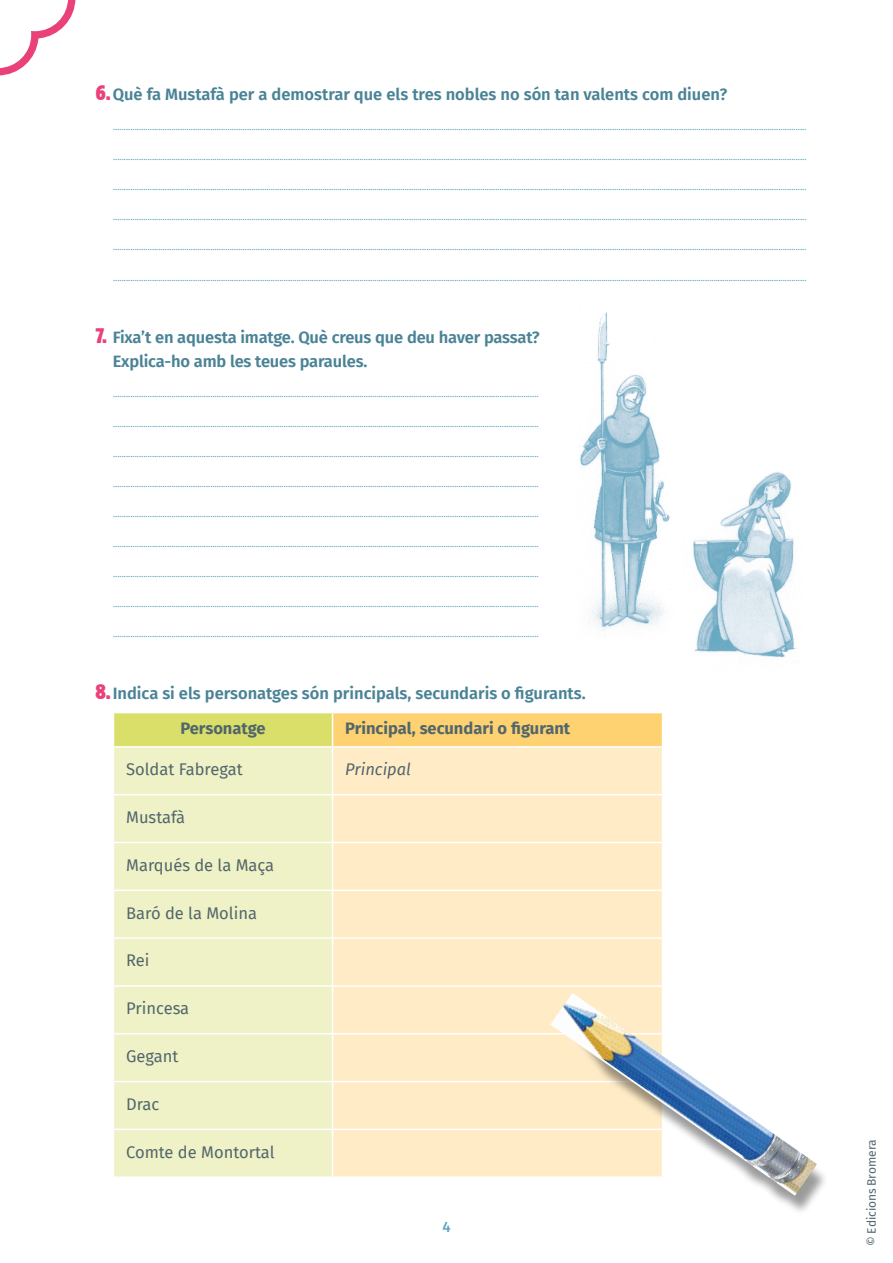
<style>
.page{position:relative;width:893px;height:1263px;background:#fff}
.page>*{position:absolute;margin:0;border:0;box-sizing:border-box;transform-origin:0 0}
.Activitat{font:600 16.5px/24px "Fira Sans";letter-spacing:-.005em;color:#4a8396}
.text_graella{font:16.5px "Fira Sans";color:#52666c}
.text_graella_títol{font:700 16.5px "Fira Sans";color:#52666c}
.text_graella-2{font:italic 16.5px "Fira Sans";color:#52666c}
.t1{font:500 15px "Fira Sans";color:#5ea5c0}
.t2{font:12px "Fira Sans";letter-spacing:-.005em;color:#52666c}
.Text_activitats{font:9px "Fira Sans";color:#5ea5c0}
.s1{font-family:"Block Berthold";font-weight:400;font-stretch:condensed;font-size:21px;color:#e94278}
</style>
<div class="page">
<img style="left:578px;top:312px;width:93px;height:318px">
<img style="left:693px;top:472px;width:103px;height:185px">
<svg style="left:0;top:0;width:75px;height:75px"></svg>
<div style="left:113px;top:713px;width:220px;height:34px;background:#d9df69"></div>
<div style="left:333px;top:713px;width:330px;height:34px;background:#fed271"></div>
<div style="left:114px;top:748px;width:218px;height:428px;background:#eff1c6"></div>
<div style="left:333px;top:748px;width:329px;height:428px;background:#ffecc7"></div>
<hr style="left:113px;top:794px;width:220px;height:1px;background:#fff">
<hr style="left:113px;top:842px;width:220px;height:1px;background:#fff">
<hr style="left:113px;top:889px;width:220px;height:2px;background:#fff">
<hr style="left:113px;top:937px;width:220px;height:2px;background:#fff">
<hr style="left:113px;top:985px;width:220px;height:2px;background:#fff">
<hr style="left:113px;top:1033px;width:220px;height:1px;background:#fff">
<hr style="left:113px;top:1081px;width:220px;height:1px;background:#fff">
<hr style="left:113px;top:1128px;width:220px;height:2px;background:#fff">
<hr style="left:113px;top:713px;width:1px;height:33px;background:#fff">
<hr style="left:113px;top:746px;width:220px;height:2px;background:#fff">
<hr style="left:333px;top:746px;width:330px;height:2px;background:#fff">
<hr style="left:333px;top:794px;width:330px;height:1px;background:#fff">
<hr style="left:333px;top:842px;width:330px;height:1px;background:#fff">
<hr style="left:333px;top:889px;width:330px;height:2px;background:#fff">
<hr style="left:333px;top:937px;width:330px;height:2px;background:#fff">
<hr style="left:333px;top:985px;width:330px;height:2px;background:#fff">
<hr style="left:333px;top:1033px;width:330px;height:1px;background:#fff">
<hr style="left:333px;top:1081px;width:330px;height:1px;background:#fff">
<hr style="left:332px;top:713px;width:1px;height:33px;background:#fff">
<hr style="left:662px;top:713px;width:1px;height:33px;background:#fff">
<hr style="left:333px;top:1128px;width:330px;height:2px;background:#fff">
<div style="left:561px;top:1010px;width:269px;height:205px;background:#000;opacity:.4"></div>
<img style="left:550px;top:993px;width:267px;height:203px">
<p class="Activitat" style="left:96px;top:82px;width:633px"><span class="s1">6.</span>Què fa Mustafà per a demostrar que els tres nobles no són tan valents com diuen?</p>
<p class="Text_activitats" style="left:113px;top:121px;width:695px">.................................................................................................................................................................................................................................................................................................................................</p>
<p class="Text_activitats" style="left:113px;top:151px;width:695px">.................................................................................................................................................................................................................................................................................................................................</p>
<p class="Text_activitats" style="left:113px;top:181px;width:695px">.................................................................................................................................................................................................................................................................................................................................</p>
<p class="Text_activitats" style="left:113px;top:211px;width:695px">.................................................................................................................................................................................................................................................................................................................................</p>
<p class="Text_activitats" style="left:113px;top:241px;width:695px">.................................................................................................................................................................................................................................................................................................................................</p>
<p class="Text_activitats" style="left:113px;top:271px;width:695px">.................................................................................................................................................................................................................................................................................................................................</p>
<p class="Activitat" style="left:113px;top:324px;width:429px;text-indent:-17px"><span class="s1">7.</span> Fixa’t en aquesta imatge. Què creus que deu haver passat?<br>Explica-ho amb les teues paraules.</p>
<p class="Text_activitats" style="left:113px;top:387px;width:427px">.....................................................................................................................................................................................................</p>
<p class="Text_activitats" style="left:113px;top:417px;width:427px">.....................................................................................................................................................................................................</p>
<p class="Text_activitats" style="left:113px;top:447px;width:427px">.....................................................................................................................................................................................................</p>
<p class="Text_activitats" style="left:113px;top:477px;width:427px">.....................................................................................................................................................................................................</p>
<p class="Text_activitats" style="left:113px;top:507px;width:427px">.....................................................................................................................................................................................................</p>
<p class="Text_activitats" style="left:113px;top:537px;width:427px">.....................................................................................................................................................................................................</p>
<p class="Text_activitats" style="left:113px;top:567px;width:427px">.....................................................................................................................................................................................................</p>
<p class="Text_activitats" style="left:113px;top:597px;width:427px">.....................................................................................................................................................................................................</p>
<p class="Text_activitats" style="left:113px;top:627px;width:427px">.....................................................................................................................................................................................................</p>
<p class="Activitat" style="left:96px;top:680px;width:492px"><span class="s1">8.</span> Indica si els personatges són principals, secundaris o figurants.</p>
<p class="text_graella_títol" style="left:180px;top:714px;width:87px">Personatge</p>
<p class="text_graella_títol" style="left:345px;top:714px;width:227px">Principal, secundari o figurant</p>
<p class="text_graella" style="left:126px;top:757px;width:118px">Soldat Fabregat</p>
<p class="text_graella-2" style="left:345px;top:757px;width:67px">Principal</p>
<p class="text_graella" style="left:126px;top:805px;width:61px">Mustafà</p>
<p class="text_graella" style="left:126px;top:852px;width:150px">Marqués de la Maça</p>
<p class="text_graella" style="left:126px;top:900px;width:132px">Baró de la Molina</p>
<p class="text_graella" style="left:126px;top:948px;width:25px">Rei</p>
<p class="text_graella" style="left:126px;top:996px;width:65px">Princesa</p>
<p class="text_graella" style="left:126px;top:1044px;width:54px">Gegant</p>
<p class="text_graella" style="left:126px;top:1091px;width:35px">Drac</p>
<p class="text_graella" style="left:126px;top:1139px;width:150px">Comte de Montortal</p>
<h2 class="t1" style="left:442px;top:1214px;width:10px">4</h2>
<h3 class="t2" style="left:863px;top:1246px;width:108px;rotate:-90deg">© Edicions Bromera</h3>
</div>
